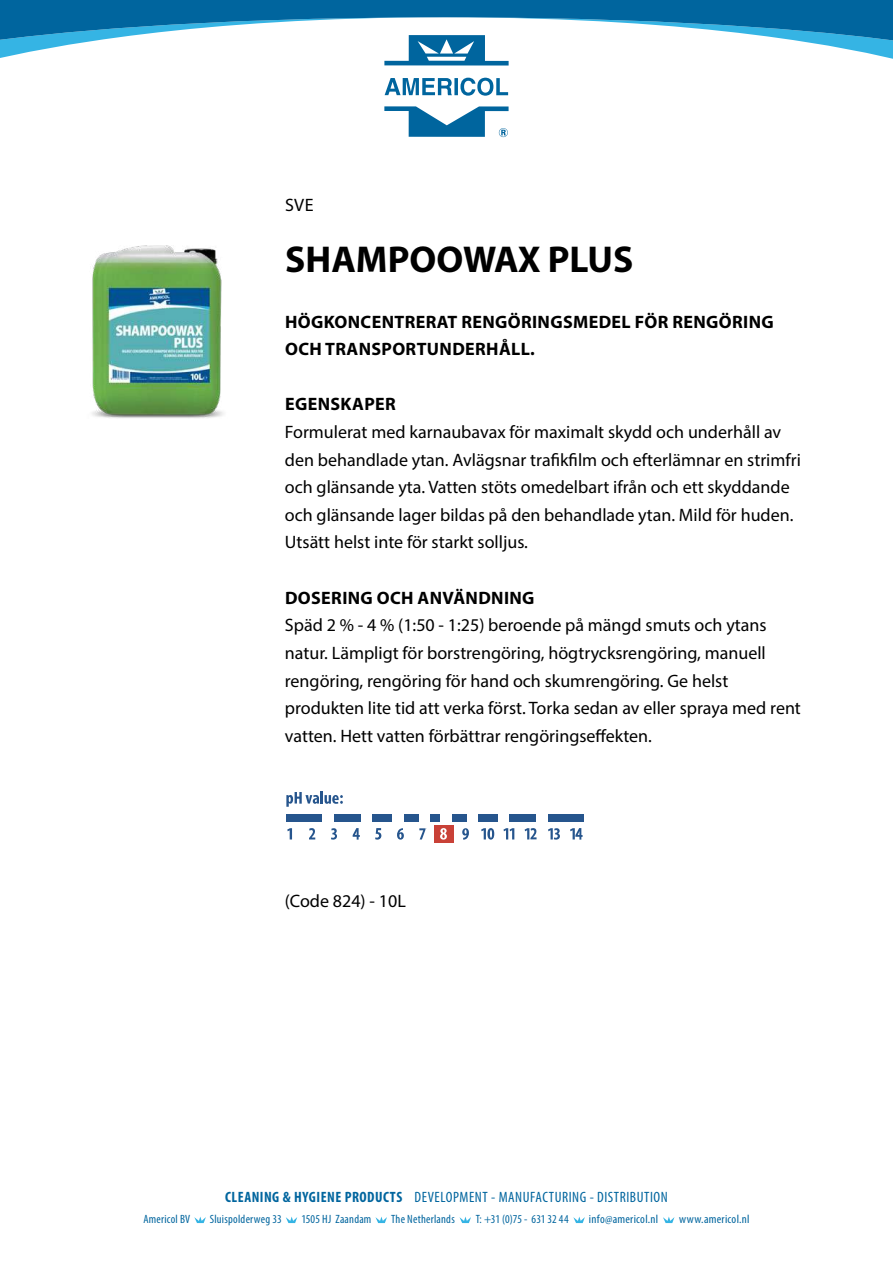
<style>
.page{position:relative;width:893px;height:1263px;background:#fff}
.page>*{position:absolute;margin:0;border:0;box-sizing:border-box;transform-origin:0 0}
.t1{font:700 37.5px "Myriad Pro";color:#000}
.t2{font:18px/27.6px "Myriad Pro";color:#000}
.t3{font:700 18px/27.6px "Myriad Pro";letter-spacing:.02em;color:#000}
.t4{font:condensed 15px "Myriad Pro";letter-spacing:.035em;color:#00659e}
.t5{font:condensed 12px "Myriad Pro";letter-spacing:.02em;color:#00659e}
.t6{font:condensed 12px "Myriad Pro";letter-spacing:.02em;color:#00659e;scale:1.04 1}
.t7{font:condensed 12px "Myriad Pro";color:#00659e}
.s1{font-weight:700}
</style>
<div class="page">
<svg style="left:0;top:0;width:893px;height:137px"></svg>
<svg style="left:194px;top:1216px;width:12px;height:7px"></svg>
<svg style="left:286px;top:1216px;width:11px;height:7px"></svg>
<svg style="left:375px;top:1216px;width:12px;height:7px"></svg>
<svg style="left:459px;top:1216px;width:12px;height:7px"></svg>
<svg style="left:573px;top:1216px;width:12px;height:7px"></svg>
<svg style="left:663px;top:1216px;width:11px;height:7px"></svg>
<div style="left:434px;top:825px;width:19px;height:18px;background:#c94137"></div>
<div style="left:430px;top:814px;width:10px;height:8px;background:#26558d"></div>
<div style="left:404px;top:814px;width:14px;height:8px;background:#26558d"></div>
<div style="left:372px;top:814px;width:20px;height:8px;background:#26558d"></div>
<div style="left:334px;top:814px;width:27px;height:8px;background:#26558d"></div>
<div style="left:287px;top:814px;width:35px;height:8px;background:#26558d"></div>
<div style="left:452px;top:814px;width:14px;height:8px;background:#26558d"></div>
<div style="left:478px;top:814px;width:20px;height:8px;background:#26558d"></div>
<div style="left:510px;top:814px;width:26px;height:8px;background:#26558d"></div>
<div style="left:548px;top:814px;width:35px;height:8px;background:#26558d"></div>
<svg style="left:287px;top:828px;width:5px;height:11px"></svg>
<svg style="left:309px;top:828px;width:6px;height:11px"></svg>
<svg style="left:331px;top:828px;width:6px;height:12px"></svg>
<svg style="left:353px;top:828px;width:7px;height:12px"></svg>
<svg style="left:375px;top:828px;width:6px;height:12px"></svg>
<svg style="left:397px;top:828px;width:7px;height:12px"></svg>
<svg style="left:440px;top:828px;width:7px;height:12px"></svg>
<svg style="left:462px;top:828px;width:7px;height:12px"></svg>
<svg style="left:481px;top:828px;width:13px;height:12px"></svg>
<svg style="left:503px;top:828px;width:11px;height:11px"></svg>
<svg style="left:525px;top:828px;width:12px;height:11px"></svg>
<svg style="left:548px;top:828px;width:12px;height:12px"></svg>
<svg style="left:570px;top:828px;width:13px;height:12px"></svg>
<svg style="left:419px;top:828px;width:6px;height:11px"></svg>
<svg style="left:286px;top:792px;width:57px;height:15px"></svg>
<img style="left:92px;top:245px;width:132px;height:173px">
<p class="t2" style="left:285px;top:191px;width:30px">SVE</p>
<h1 class="t1" style="left:285px;top:235px;width:350px">SHAMPOOWAX PLUS</h1>
<p class="t3" style="left:285px;top:307px;width:490px">HÖGKONCENTRERAT RENGÖRINGSMEDEL FÖR RENGÖRING<br>OCH TRANSPORTUNDERHÅLL.</p>
<p class="t3" style="left:285px;top:390px;width:112px">EGENSKAPER</p>
<p class="t2" style="left:285px;top:418px;width:518px">Formulerat med karnaubavax för maximalt skydd och underhåll av den behandlade ytan. Avlägsnar trafikfilm och efterlämnar en strimfri och glänsande yta. Vatten stöts omedelbart ifrån och ett skyddande och glänsande lager bildas på den behandlade ytan. Mild för huden.<br>Utsätt helst inte för starkt solljus.</p>
<p class="t3" style="left:285px;top:583px;width:251px">DOSERING OCH ANVÄNDNING</p>
<p class="t2" style="left:285px;top:611px;width:517px">Späd 2 % - 4 % (1:50 - 1:25) beroende på mängd smuts och ytans natur. Lämpligt för borstrengöring, högtrycksrengöring, manuell rengöring, rengöring för hand och skumrengöring. Ge helst produkten lite tid att verka först. Torka sedan av eller spraya med rent vatten. Hett vatten förbättrar rengöringseffekten.</p>
<p class="t2" style="left:285px;top:887px;width:122px">(Code 824) - 10L</p>
<p class="t4" style="left:225px;top:1188px;width:444px"><span class="s1">CLEANING &amp; HYGIENE PRODUCTS</span> DEVELOPMENT - MANUFACTURING - DISTRIBUTION</p>
<p class="t5" style="left:143px;top:1212px;width:48px">Americol BV</p>
<p class="t5" style="left:210px;top:1212px;width:73px">Sluispolderweg 33</p>
<p class="t5" style="left:301px;top:1212px;width:72px">1505 HJ Zaandam</p>
<p class="t5" style="left:391px;top:1212px;width:65px">The Netherlands</p>
<p class="t7" style="left:476px;top:1212px;width:94px">T: +31 (0)75 - 631 32 44</p>
<p class="t6" style="left:589px;top:1212px;width:68px">info@americol.nl</p>
<p class="t6" style="left:679px;top:1212px;width:69px">www.americol.nl</p>
</div>
